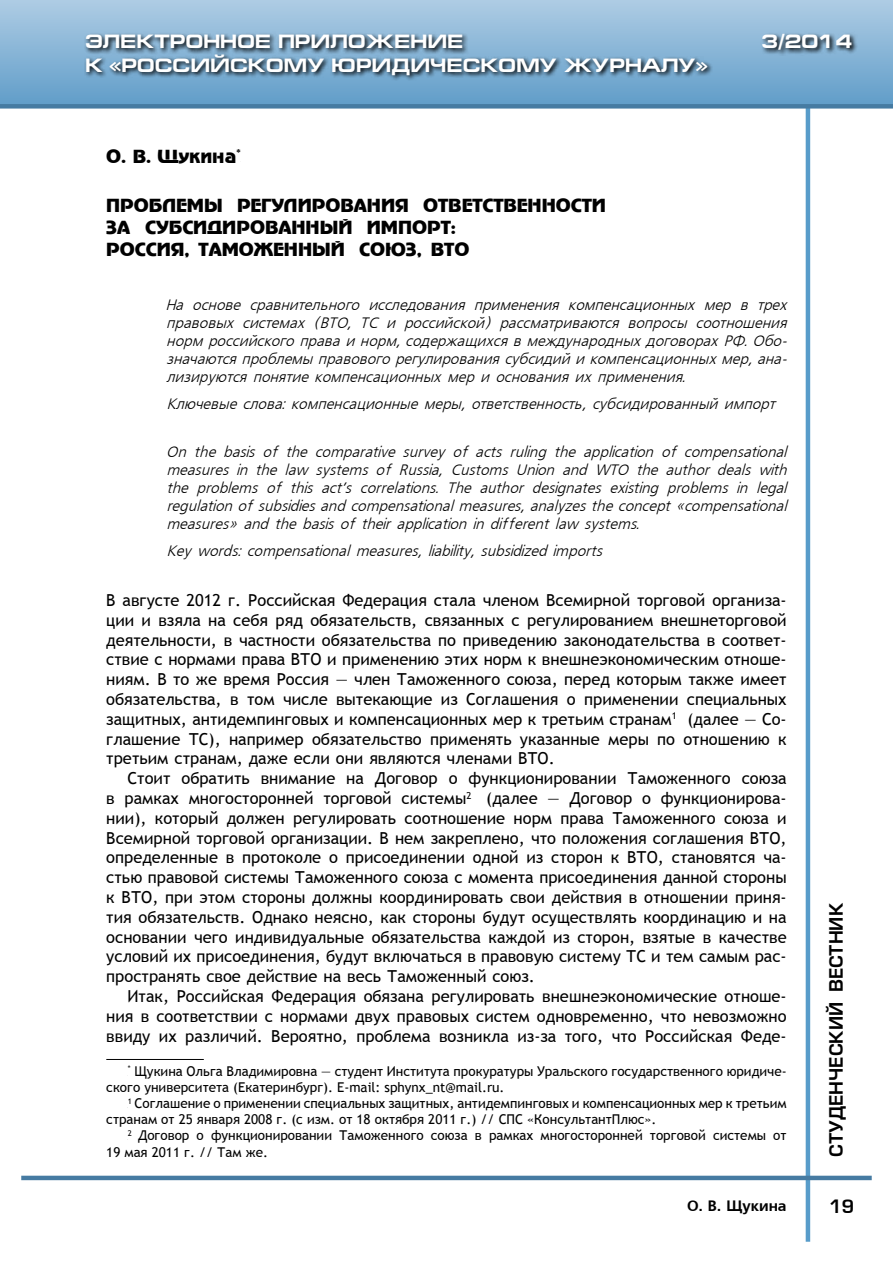
<style>
.page{position:relative;width:893px;height:1263px;background:#fff}
.page>*{position:absolute;margin:0;border:0;box-sizing:border-box;transform-origin:0 0}
.t1{font:700 19.5px "Europe Ext";color:#fff}
.t2{font:18px/22.2px "Adver Gothic";color:#000}
.t3{font:18px "Europe Demi Normal";color:#000}
.t4{font:16.5px/19.8px "Trebuchet MS";color:#000;text-align:justify}
.t5{font:italic 15px/18px "Free Set Cyrillic";color:#000;text-align:justify}
.t6{font:15px "Free Set Bold Cyrillic";color:#000}
.t7{font:13.5px/16.2px "Trebuchet MS";color:#000}
</style>
<div class="page">
<hr style="left:806px;top:91px;width:4px;height:1151px;background:#589cca">
<hr style="left:21px;top:1176px;width:851px;height:4px;background:#467ba2">
<div style="left:0;top:0;width:893px;height:106px;background:linear-gradient(to bottom,#aecce4,#619dc9)"></div>
<div style="left:0;top:104px;width:893px;height:5px;background:#467ba2"></div>
<svg style="left:84px;top:31px;width:774px;height:50px;background:#6b90ac"></svg>
<hr style="left:106px;top:1059px;width:98px;height:1px;background:#000">
<p class="t1" style="left:85px;top:31px;width:380px">ЭЛЕКТРОННОЕ ПРИЛОЖЕНИЕ</p>
<p class="t1" style="left:761px;top:31px;width:92px">3/2014</p>
<p class="t1" style="left:85px;top:54px;width:624px">К «РОССИЙСКОМУ ЮРИДИЧЕСКОМУ ЖУРНАЛУ»</p>
<p class="t2" style="left:106px;top:145px;width:136px">О. В. Щукина<sup>*</sup></p>
<p class="t2" style="left:106px;top:194px;width:501px">Проблемы регулирования ответственности за субсидированный импорт:<br>Россия, Таможенный союз, ВТО</p>
<p class="t5" style="left:166px;top:297px;width:626px">На основе сравнительного исследования применения компенсационных мер в трех правовых системах (ВТО, ТС и российской) рассматриваются вопросы соотношения норм российского права и норм, содержащихся в международных договорах РФ. Обо&shy;значаютсяпроблемы правовогорегулированиясубсидий и компенсационныхмер,ана&shy;лизируются понятие компенсационных мер и основания их применения.</p>
<p class="t5" style="left:166px;top:396px;width:614px">Ключевые слова: компенсационные меры, ответственность, субсидированный импорт</p>
<p class="t5" style="left:166px;top:444px;width:626px">On the basis of the comparative survey of acts ruling the application of compensational measures in the law systems of Russia, Customs Union and WTO the author deals with the problems of this act’s correlations. The author designates existing problems in legal regulationofsubsidiesandcompensationalmeasures,analyzestheconcept«compensational measures» and the basis of their application in different law systems.</p>
<p class="t5" style="left:166px;top:543px;width:442px">Key words: compensational measures, liability, subsidized imports</p>
<p class="t4" style="left:106px;top:590px;width:682px">В августе 2012 г. Российская Федерация стала членом Всемирной торговой организа&shy;ции и взяла на себя ряд обязательств, связанных с регулированием внешнеторговой деятельности, в частности обязательства по приведению законодательства в соответ&shy;ствие с нормами права ВТО и применению этих норм к внешнеэкономическим отноше&shy;ниям. В то же время Россия ― член Таможенного союза, перед которым также имеет обязательства, в том числе вытекающие из Соглашения о применении специальных защитных, антидемпинговых и компенсационных мер к третьим странам<sup>1</sup><sup>2</sup> (далее ― Со&shy;глашение ТС), например обязательство применять указанные меры по отношению к третьим странам, даже если они являются членами ВТО.</p>
<p class="t4" style="left:106px;top:769px;width:682px;text-indent:21px">Стоит обратить внимание на Договор о функционировании Таможенного союза в рамках многосторонней торговой системы<sup>2</sup><sup>3</sup> (далее ― Договор о функционирова&shy;нии), который должен регулировать соотношение норм права Таможенного союза и Всемирной торговой организации. В нем закреплено, что положения соглашения ВТО, определенные в протоколе о присоединении одной из сторон к ВТО, становятся ча&shy;стью правовой системы Таможенного союза с момента присоединения данной стороны к ВТО, при этом стороны должны координировать свои действия в отношении приня&shy;тия обязательств. Однако неясно, как стороны будут осуществлять координацию и на основании чего индивидуальные обязательства каждой из сторон, взятые в качестве условий их присоединения, будут включаться в правовую систему ТС и тем самым рас&shy;пространять свое действие на весь Таможенный союз.</p>
<p class="t4" style="left:106px;top:986px;width:682px;text-indent:21px">Итак, Российская Федерация обязана регулировать внешнеэкономические отноше&shy;ния в соответствии с нормами двух правовых систем одновременно, что невозможно ввиду их различий. Вероятно, проблема возникла из-за того, что Российская Феде-</p>
<p class="t7" style="left:106px;top:1063px;width:682px;text-indent:22px"><sup>*</sup> Щукина Ольга Владимировна ― студент Института прокуратуры Уральского государственного юридиче&shy;ского университета (Екатеринбург). E-mail: sphynx_nt@mail.ru.</p>
<p class="t7" style="left:106px;top:1095px;width:682px;text-indent:22px"><sup>1</sup> Соглашение о применении специальных защитных, антидемпинговых и компенсационных мер к третьим странам от 25 января 2008 г. (c изм. от 18 октября 2011 г.) // СПС «КонсультантПлюс».</p>
<p class="t7" style="left:106px;top:1128px;width:682px;text-indent:22px"><sup>2</sup> Договор о функционировании Таможенного союза в рамках многосторонней торговой системы от<br>19 мая 2011 г. // Там же.</p>
<p class="t6" style="left:687px;top:1197px;width:101px">О. В. Щукина</p>
<p class="t3" style="left:826px;top:1157px;width:255px;rotate:-90deg">студенческий вестник</p>
<p class="t3" style="left:829px;top:1196px;width:27px">19</p>
</div>
